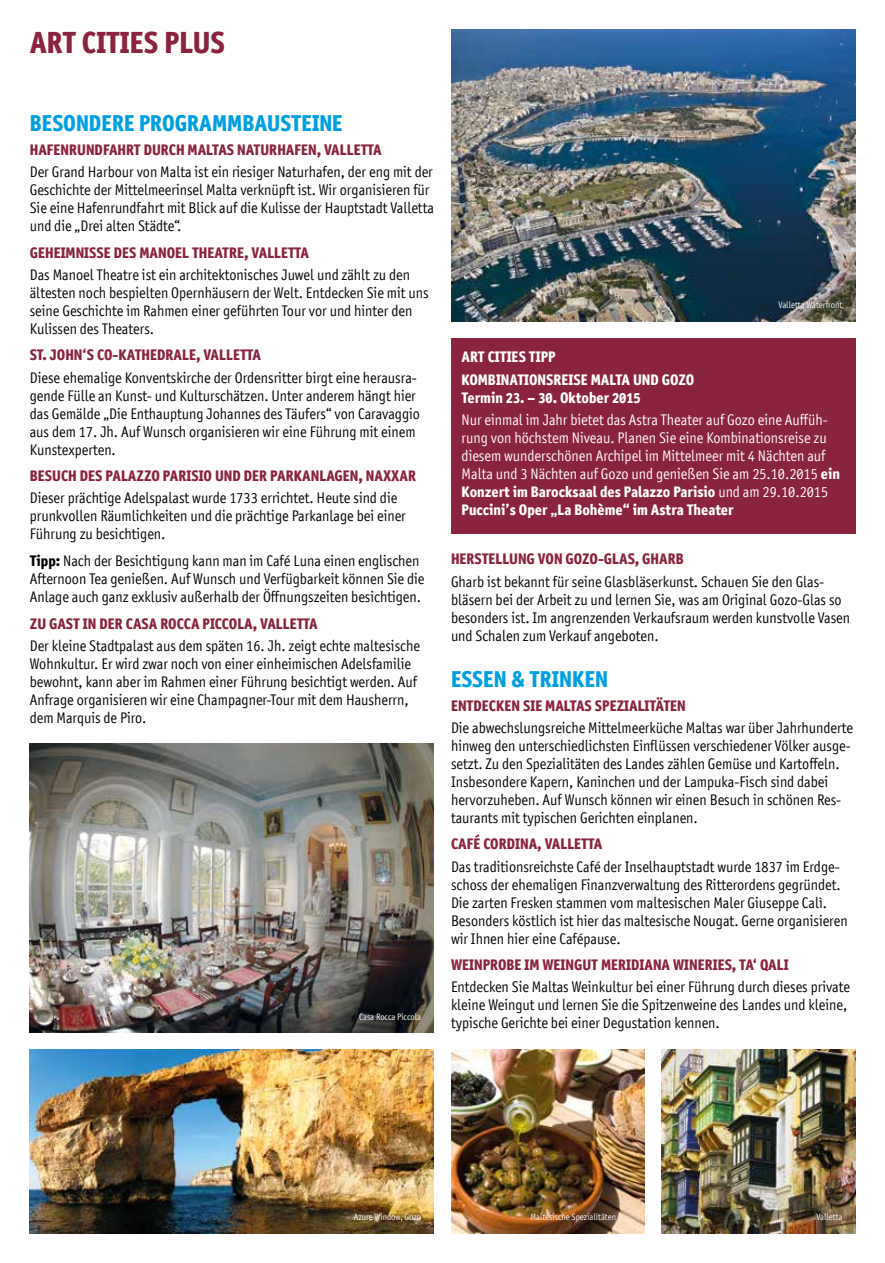
<style>
.page{position:relative;width:885px;height:1263px;background:#fff}
.page>*{position:absolute;margin:0;border:0;box-sizing:border-box;transform-origin:0 0}
.t1{font:700 30px "Axel";color:#8a233d}
.t2{font:700 22.5px "Axel";color:#009fe3}
.t3{font:15px/18px "Axel";color:#000}
.t4{font:700 15px "Axel";color:#8a233d}
.t5{font:15px/18px "Axel";color:#fff}
.t6{font:700 15px/22.2px "Axel";color:#fff}
.t7{font:9px "Axel";color:#fff}
.s1{font-weight:700}
</style>
<div class="page">
<img style="left:451px;top:30px;width:404px;height:291px">
<img style="left:30px;top:743px;width:404px;height:289px">
<img style="left:30px;top:1049px;width:404px;height:184px">
<img style="left:451px;top:1049px;width:193px;height:184px">
<img style="left:661px;top:1049px;width:194px;height:184px">
<div style="left:451px;top:338px;width:404px;height:196px;background:#8a233d"></div>
<h1 class="t1" style="left:30px;top:23px;width:197px">ART CITIES PLUS</h1>
<h2 class="t2" style="left:30px;top:109px;width:314px">BESONDERE PROGRAMMBAUSTEINE</h2>
<p class="t4" style="left:30px;top:140px;width:353px">HAFENRUNDFAHRT DURCH MALTAS NATURHAFEN, VALLETTA</p>
<p class="t3" style="left:30px;top:163px;width:405px">Der Grand Harbour von Malta ist ein riesiger Naturhafen, der eng mit der Geschichte der Mittelmeerinsel Malta verknüpft ist. Wir organisieren für Sie eine Hafenrundfahrt mit Blick auf die Kulisse der Hauptstadt Valletta und die „Drei alten Städte“.</p>
<p class="t4" style="left:30px;top:243px;width:281px">GEHEIMNISSE DES MANOEL THEATRE, VALLETTA</p>
<p class="t3" style="left:30px;top:266px;width:400px">Das Manoel Theatre ist ein architektonisches Juwel und zählt zu den ältesten noch bespielten Opernhäusern der Welt. Entdecken Sie mit uns seine Geschichte im Rahmen einer geführten Tour vor und hinter den Kulissen des Theaters.</p>
<p class="t4" style="left:30px;top:346px;width:233px">ST. JOHN‘S CO-KATHEDRALE, VALLETTA</p>
<p class="t3" style="left:30px;top:368px;width:392px">Diese ehemalige Konventskirche der Ordensritter birgt eine herausra&shy;gende Fülle an Kunst- und Kulturschätzen. Unter anderem hängt hier das Gemälde „Die Enthauptung Johannes des Täufers“ von Caravaggio aus dem 17. Jh. Auf Wunsch organisieren wir eine Führung mit einem Kunstexperten.</p>
<p class="t4" style="left:30px;top:466px;width:388px">BESUCH DES PALAZZO PARISIO UND DER PARKANLAGEN, NAXXAR</p>
<p class="t3" style="left:30px;top:489px;width:377px">Dieser prächtige Adelspalast wurde 1733 errichtet. Heute sind die prunkvollen Räumlichkeiten und die prächtige Parkanlage bei einer<br>Führung zu besichtigen.</p>
<p class="t3" style="left:30px;top:552px;width:396px"><span class="s1">Tipp:</span> Nach der Besichtigung kann man im Café Luna einen englischen<br>Afternoon Tea genießen. Auf Wunsch und Verfügbarkeit können Sie die<br>Anlage auch ganz exklusiv außerhalb der Öffnungszeiten besichtigen.</p>
<p class="t4" style="left:30px;top:614px;width:289px">ZU GAST IN DER CASA ROCCA PICCOLA, VALLETTA</p>
<p class="t3" style="left:30px;top:636px;width:391px">Der kleine Stadtpalast aus dem späten 16. Jh. zeigt echte maltesische Wohnkultur. Er wird zwar noch von einer einheimischen Adelsfamilie bewohnt, kann aber im Rahmen einer Führung besichtigt werden. Auf Anfrage organisieren wir eine Champagner-Tour mit dem Hausherrn, dem Marquis de Piro.</p>
<p class="t7" style="left:359px;top:1011px;width:64px">Casa Rocca Piccola</p>
<p class="t7" style="left:778px;top:300px;width:65px">Valletta Waterfront</p>
<p class="t6" style="left:461px;top:346px;width:234px">ART CITIES TIPP<br>KOMBINATIONSREISE MALTA UND GOZO</p>
<p class="t6" style="left:461px;top:386px;width:180px">Termin 23. – 30. Oktober 2015</p>
<p class="t5" style="left:461px;top:411px;width:380px">Nur einmal im Jahr bietet das Astra Theater auf Gozo eine Auffüh&shy;rung von höchstem Niveau. Planen Sie eine Kombinationsreise zu diesem wunderschönen Archipel im Mittelmeer mit 4 Nächten auf Malta und 3 Nächten auf Gozo und genießen Sie am 25.10.2015 <span class="s1">ein Konzert im Barocksaal des Palazzo Parisio</span> und am 29.10.2015<br><span class="s1">Puccini’s Oper „La Bohème“ im Astra Theater</span></p>
<p class="t4" style="left:451px;top:550px;width:234px">HERSTELLUNG VON GOZO-GLAS, GHARB</p>
<p class="t3" style="left:451px;top:572px;width:400px">Gharb ist bekannt für seine Glasbläserkunst. Schauen Sie den Glas&shy;bläsern bei der Arbeit zu und lernen Sie, was am Original Gozo-Glas so besonders ist. Im angrenzenden Verkaufsraum werden kunstvolle Vasen und Schalen zum Verkauf angeboten.</p>
<h2 class="t2" style="left:451px;top:664px;width:159px">ESSEN &amp; TRINKEN</h2>
<p class="t4" style="left:451px;top:696px;width:236px">ENTDECKEN SIE MALTAS SPEZIALITÄTEN</p>
<p class="t3" style="left:451px;top:719px;width:403px">Die abwechslungsreiche Mittelmeerküche Maltas war über Jahrhunderte hinweg den unterschiedlichsten Einflüssen verschiedener Völker ausge&shy;setzt. Zu den Spezialitäten des Landes zählen Gemüse und Kartoffeln.<br>Insbesondere Kapern, Kaninchen und der Lampuka-Fisch sind dabei hervorzuheben. Auf Wunsch können wir einen Besuch in schönen Res&shy;taurants mit typischen Gerichten einplanen.</p>
<p class="t4" style="left:451px;top:835px;width:153px">CAFÉ CORDINA, VALLETTA</p>
<p class="t3" style="left:451px;top:857px;width:398px">Das traditionsreichste Café der Inselhauptstadt wurde 1837 im Erdge&shy;schoss der ehemaligen Finanzverwaltung des Ritterordens gegründet.<br>Die zarten Fresken stammen vom maltesischen Maler Giuseppe Calì.<br>Besonders köstlich ist hier das maltesische Nougat. Gerne organisieren wir Ihnen hier eine Cafépause.</p>
<p class="t4" style="left:451px;top:955px;width:339px">WEINPROBE IM WEINGUT MERIDIANA WINERIES, TA‘ QALI</p>
<p class="t3" style="left:451px;top:978px;width:400px">Entdecken Sie Maltas Weinkultur bei einer Führung durch dieses private kleine Weingut und lernen Sie die Spitzenweine des Landes und kleine, typische Gerichte bei einer Degustation kennen.</p>
<p class="t7" style="left:354px;top:1212px;width:69px">Azure Window, Gozo</p>
<p class="t7" style="left:530px;top:1212px;width:87px">Maltesische Spezialitäten</p>
<p class="t7" style="left:816px;top:1212px;width:28px">Valletta</p>
</div>
